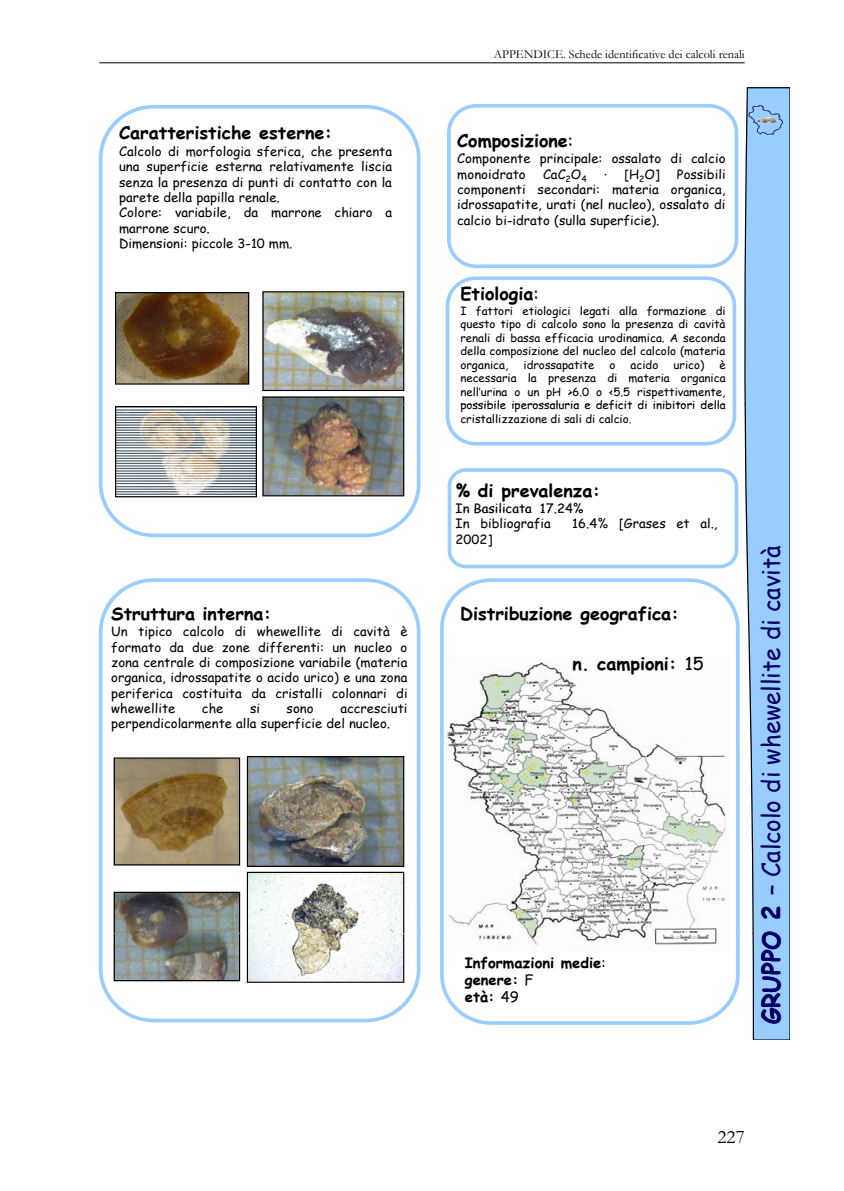
<style>
.page{position:relative;width:844px;height:1191px;background:#fff}
.page>*{position:absolute;margin:0;border:0;box-sizing:border-box;transform-origin:0 0}
.t1{font:24.5px "Comic Sans MS";color:#000065}
.t2{font:19.25px "Garamond";color:#000}
.t3{font:700 17.5px "Comic Sans MS";color:#000}
.t4{font:700 14.35px/17.3px "Comic Sans MS";color:#000}
.t5{font:12.78px/15.4px "Comic Sans MS";color:#000}
.t6{font:12.25px "Garamond";color:#000}
.t7{font:11.2px/13.5px "Comic Sans MS";color:#000;text-align:justify}
.s1{font-weight:400}
.s2{font-weight:700}
</style>
<div class="page">
<hr style="left:99px;top:62px;width:645px;height:1px;background:#000">
<img style="left:99px;top:105px;width:321px;height:432px">
<svg style="left:440px;top:88px;width:349px;height:951px"></svg>
<img style="left:99px;top:578px;width:321px;height:444px">
<h3 class="t3" style="left:119px;top:120px;width:214px">Caratteristiche esterne:</h3>
<p class="t5" style="left:119px;top:143px;width:274px;text-align:justify">Calcolo di morfologia sferica, che presenta una superficie esterna relativamente liscia senza la presenza di punti di contatto con la</p>
<p class="t5" style="left:119px;top:189px;width:274px">parete della papilla renale.<br>Colore: variabile, da marrone chiaro a marrone scuro.<br>Dimensioni: piccole 3-10 mm.</p>
<h3 class="t3" style="left:111px;top:600px;width:162px">Struttura interna:</h3>
<p class="t5" style="left:111px;top:623px;width:298px;text-align:justify">Un tipico calcolo di whewellite di cavità è formato da due zone differenti: un nucleo o zona centrale di composizione variabile (materia organica, idrossapatite o acido urico) e una zona periferica costituita da cristalli colonnari di whewellite</p>
<p class="t5" style="left:202px;top:700px;width:23px">che</p>
<p class="t5" style="left:250px;top:700px;width:12px">si</p>
<p class="t5" style="left:286px;top:700px;width:29px">sono</p>
<p class="t5" style="left:111px;top:700px;width:297px;text-indent:229px">accresciuti perpendicolarmente alla superficie del nucleo.</p>
<p class="t6" style="left:493px;top:46px;width:252px">APPENDICE. Schede identificative dei calcoli renali</p>
<h3 class="t3" style="left:457px;top:127px;width:118px">Composizione<span class="s1">:</span></h3>
<p class="t5" style="left:457px;top:151px;width:270px">Componente principale: ossalato di calcio monoidrato</p>
<p class="t5" style="left:543px;top:166px;width:45px">CaC<sub>2</sub>O<sub>4</sub></p>
<p class="t5" style="left:603px;top:166px;width:57px">· [H<sub>2</sub>O]</p>
<p class="t5" style="left:676px;top:166px;width:50px">Possibili</p>
<p class="t5" style="left:596px;top:181px;width:5px">:</p>
<p class="t5" style="left:457px;top:181px;width:270px;text-align:justify">componenti secondari materia organica, idrossapatite, urati (nel nucleo), ossalato di calcio bi-idrato (sulla superficie).</p>
<h3 class="t3" style="left:460px;top:281px;width:80px">Etiologia<span class="s1">:</span></h3>
<p class="t7" style="left:460px;top:304px;width:267px">I fattori etiologici legati alla formazione di questo tipo di calcolo sono la presenza di cavità renali di bassa efficacia urodinamica. A seconda della composizione del nucleo del calcolo (materia organica,</p>
<p class="t7" style="left:460px;top:357px;width:267px;text-indent:259px">è necessaria la presenza di materia organica nell’urina o un pH &gt;6.0 o &lt;5.5 rispettivamente,</p>
<p class="t7" style="left:523px;top:357px;width:72px">idrossapatite</p>
<p class="t7" style="left:609px;top:357px;width:8px">o</p>
<p class="t7" style="left:630px;top:357px;width:29px">acido</p>
<p class="t7" style="left:673px;top:357px;width:32px">urico)</p>
<p class="t7" style="left:460px;top:398px;width:267px">possibile iperossaluria e deficit di inibitori della cristallizzazione di sali di calcio.</p>
<h3 class="t3" style="left:455px;top:477px;width:146px">% di prevalenza:</h3>
<p class="t5" style="left:455px;top:500px;width:130px">In Basilicata 17.24%<br>In bibliografia</p>
<p class="t5" style="left:572px;top:516px;width:147px">16.4% [Grases et al.,</p>
<p class="t5" style="left:455px;top:531px;width:38px">2002]</p>
<h3 class="t3" style="left:460px;top:600px;width:220px">Distribuzione geografica:</h3>
<h3 class="t3" style="left:572px;top:650px;width:133px">n. campioni: <span class="s1">15</span></h3>
<p class="t4" style="left:464px;top:953px;width:142px">Informazioni medie<span class="s1">: </span>genere: <span class="s1">F<br></span>età: <span class="s1">49</span></p>
<h1 class="t1" style="left:752px;top:1024px;width:480px;rotate:-90deg"><span class="s2">GRUPPO 2</span> – Calcolo di whewellite di cavità</h1>
<h2 class="t2" style="left:717px;top:1125px;width:29px">227</h2>
</div>
